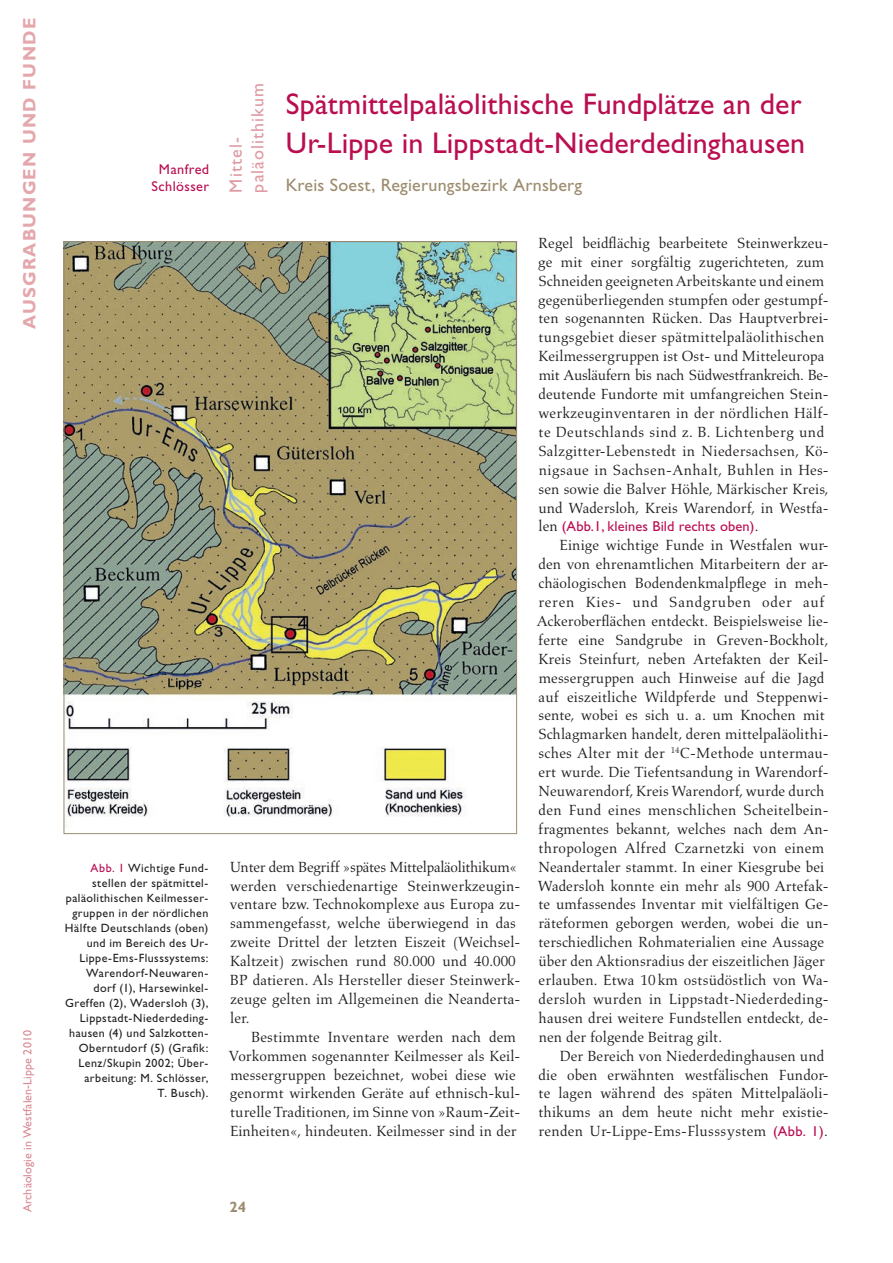
<style>
.page{position:relative;width:893px;height:1263px;background:#fff}
.page>*{position:absolute;margin:0;border:0;box-sizing:border-box;transform-origin:0 0}
.t1{font:30px/39px "Gill Sans Std";letter-spacing:.005em;color:#ba0e51}
.t2{font:18px "Gill Sans Std";letter-spacing:.01em;color:#9c8c6f}
.t3{font:18px "Gill Sans Std Bold 5";letter-spacing:.07em;color:#e3a7ac}
.t4{font:18px/21.6px "Gill Sans Std";letter-spacing:.06em;color:#df9aa2}
.t5{font:15px/18.9px "Aldus LT Std";letter-spacing:.005em;color:#231f20}
.t6{font:700 15px "Gill Sans Std";color:#9c8c6f}
.t7{font:14.4px "Gill Sans Std";letter-spacing:.01em;color:#ba0e51}
.t8{font:14.25px/17.1px "Gill Sans Std";letter-spacing:.03em;color:#ba0e51;text-align:center}
.t9{font:12px/15px "Gill Sans Std";letter-spacing:.04em;color:#231f20;text-align:right}
.t10{font:12px "Gill Sans Std 5";letter-spacing:.01em;color:#d88a93}
.s1{color:#ba0e51}
.s2{font-family:"Aldus LT Std";font-size:15px;color:#231f20}
.s3{font-family:"Gill Sans Std";font-size:14.4px;color:#ba0e51}
</style>
<div class="page">
<img style="left:66px;top:243px;width:449px;height:582px">
<p class="t3" style="left:19px;top:329px;width:312px;rotate:-90deg">AUSGRABUNGEN UND FUNDE</p>
<p class="t10" style="left:21px;top:1212px;width:184px;rotate:-90deg">Archäologie in Westfalen-Lippe 2010</p>
<p class="t8" style="left:151px;top:161px;width:59px">Manfred<br>Schlösser</p>
<p class="t9" style="left:65px;top:860px;width:145px"><span class="s1">Abb. 1</span> Wichtige Fund&shy;stellen der spätmittel&shy;paläolithischen Keilmesser&shy;gruppen in der nördlichen<br>Hälfte Deutschlands (oben) und im Bereich des Ur-<br>Lippe-Ems-Flusssystems:<br>Warendorf-Neuwaren&shy;dorf (1), Harsewinkel-<br>Greffen (2), Wadersloh (3),<br>Lippstadt-Niederdeding&shy;hausen (4) und Salzkotten-<br>Oberntudorf (5) (Grafik:<br>Lenz/Skupin 2002; Über&shy;arbeitung: M. Schlösser,<br>T. Busch).</p>
<p class="t4" style="left:225px;top:192px;width:111px;rotate:-90deg">Mittel&shy;paläolithikum</p>
<h1 class="t1" style="left:286px;top:85px;width:521px">Spätmittelpaläolithische Fundplätze an der<br>Ur-Lippe in Lippstadt-Niederdedinghausen</h1>
<p class="t2" style="left:286px;top:175px;width:298px">Kreis Soest, Regierungsbezirk Arnsberg</p>
<p class="t5" style="left:230px;top:857px;width:292px">Unter dem Begriff »spätes Mittelpaläolithikum« werden verschiedenartige Steinwerkzeugin&shy;ventare bzw. Technokomplexe aus Europa zu&shy;sammengefasst, welche überwiegend in das zweite Drittel der letzten Eiszeit (Weichsel-Kaltzeit) zwischen rund 80.000 und 40.000<br>BP datieren. Als Hersteller dieser Steinwerk&shy;zeuge gelten im Allgemeinen die Neanderta&shy;ler.</p>
<p class="t5" style="left:229px;top:1027px;width:293px;text-indent:23px">Bestimmte Inventare werden nach dem Vorkommen sogenannter Keilmesser als Keil&shy;messergruppen bezeichnet, wobei diese wie genormt wirkenden Geräte auf ethnisch-kul&shy;turelle Traditionen, im Sinne von »Raum-Zeit-Einheiten«, hindeuten. Keilmesser sind in der</p>
<p class="t5" style="left:538px;top:234px;width:292px">Regel beidflächig bearbeitete Steinwerkzeu&shy;ge mit einer sorgfältig zugerichteten, zum Schneiden geeigneten Arbeitskante und einem gegenüberliegenden stumpfen oder gestumpf&shy;ten sogenannten Rücken. Das Hauptverbrei&shy;tungsgebiet dieser spätmittelpaläolithischen Keilmessergruppen ist Ost- und Mitteleuropa mit Ausläufern bis nach Südwestfrankreich. Be&shy;deutende Fundorte mit umfangreichen Stein&shy;werkzeuginventaren in der nördlichen Hälf&shy;te Deutschlands sind z. B. Lichtenberg und Salzgitter-Lebenstedt in Niedersachsen, Kö&shy;nigsaue in Sachsen-Anhalt, Buhlen in Hes&shy;sen sowie die Balver Höhle, Märkischer Kreis, und Wadersloh, Kreis Warendorf, in Westfa-</p>
<p class="t7" style="left:539px;top:518px;width:221px"><span class="s2">len</span> (Abb.1, kleines Bild rechts oben)<span class="s2">.</span></p>
<p class="t5" style="left:537px;top:536px;width:294px;text-indent:23px">Einige wichtige Funde in Westfalen wur&shy;den von ehrenamtlichen Mitarbeitern der ar&shy;chäologischen Bodendenkmalpflege in meh&shy;reren Kies- und Sandgruben oder auf Ackeroberflächen entdeckt. Beispielsweise lie&shy;ferte eine Sandgrube in Greven-Bockholt, Kreis Steinfurt, neben Artefakten der Keil&shy;messergruppen auch Hinweise auf die Jagd auf eiszeitliche Wildpferde und Steppenwi&shy;sente, wobei es sich u. a. um Knochen mit Schlagmarken handelt, deren mittelpaläolithi&shy;sches Alter mit der <sup>14</sup>C-Methode untermau&shy;ert wurde. Die Tiefentsandung in Warendorf-Neuwarendorf, Kreis Warendorf, wurde durch den Fund eines menschlichen Scheitelbein&shy;fragmentes bekannt, welches nach dem An&shy;thropologen Alfred Czarnetzki von einem Neandertaler stammt. In einer Kiesgrube bei Wadersloh konnte ein mehr als 900 Artefak&shy;te umfassendes Inventar mit vielfältigen Ge&shy;räteformen geborgen werden, wobei die un&shy;terschiedlichen Rohmaterialien eine Aussage über den Aktionsradius der eiszeitlichen Jäger erlauben. Etwa 10 km ostsüdöstlich von Wa&shy;dersloh wurden in Lippstadt-Niederdeding&shy;hausen drei weitere Fundstellen entdeckt, de&shy;nen der folgende Beitrag gilt.</p>
<p class="t5" style="left:538px;top:1046px;width:292px;text-indent:21px">Der Bereich von Niederdedinghausen und die oben erwähnten westfälischen Fundor&shy;te lagen während des späten Mittelpaläoli&shy;thikums an dem heute nicht mehr existie&shy;renden Ur-Lippe-Ems-Flusssystem <span class="s3">(Abb. 1)</span>.</p>
<p class="t6" style="left:230px;top:1198px;width:18px">24</p>
</div>
